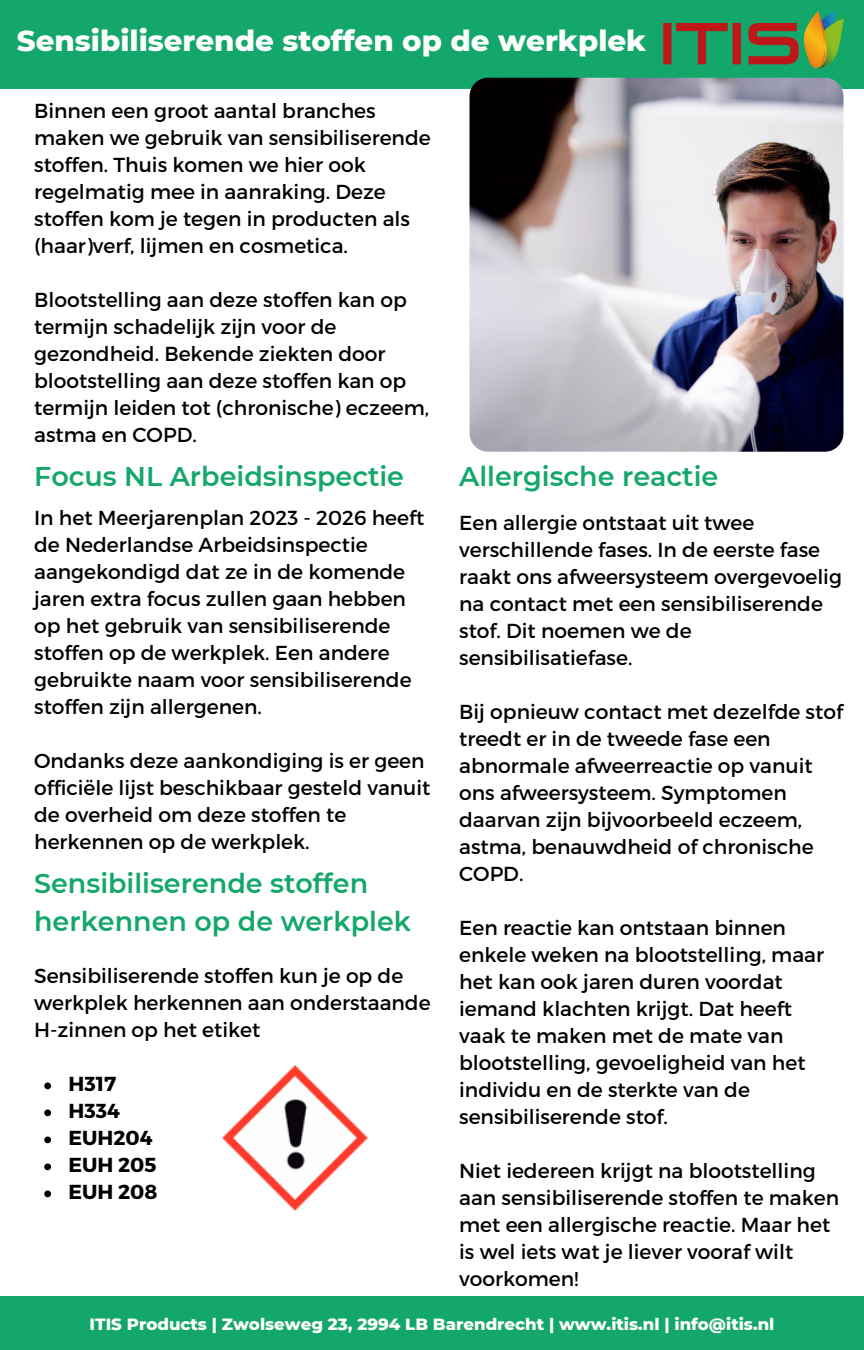
<style>
.page{position:relative;width:864px;height:1350px;background:#fff}
.page>*{position:absolute;margin:0;border:0;box-sizing:border-box;transform-origin:0 0}
.t1{font:800 29.25px "Montserrat";color:#fff}
.t2{font:600 27px/37.1px "Montserrat";color:#14a76c}
.t3{font:20.25px/27px "Montserrat";color:#000}
.t4{font:700 20.25px "Montserrat";color:#000}
.t5{font:800 16.65px "Montserrat";color:#fff}
</style>
<div class="page">
<div style="left:0;top:1296px;width:864px;height:54px;background:#14a76c"></div>
<div style="left:0;top:0;width:864px;height:89px;background:#14a76c"></div>
<img style="left:663px;top:11px;width:180px;height:58px">
<img style="left:470px;top:78px;width:373px;height:374px;border-radius:19px">
<img style="left:222px;top:1065px;width:146px;height:145px">
<svg style="left:44px;top:1083px;width:7px;height:6px"></svg>
<svg style="left:44px;top:1110px;width:7px;height:6px"></svg>
<svg style="left:44px;top:1137px;width:7px;height:6px"></svg>
<svg style="left:44px;top:1164px;width:7px;height:6px"></svg>
<svg style="left:44px;top:1191px;width:7px;height:6px"></svg>
<h2 class="t1" style="left:17px;top:23px;width:631px">Sensibiliserende stoffen op de werkplek</h2>
<h1 class="t3" style="left:34px;top:96px;width:398px">Binnen een groot aantal branches maken we gebruik van sensibiliserende stoffen. Thuis komen we hier ook regelmatig mee in aanraking. Deze stoffen kom je tegen in producten als (haar)verf, lijmen en cosmetica.</h1>
<h1 class="t3" style="left:34px;top:285px;width:397px">Blootstelling aan deze stoffen kan op termijn schadelijk zijn voor de gezondheid. Bekende ziekten door blootstelling aan deze stoffen kan op termijn leiden tot (chronische) eczeem, astma en COPD.</h1>
<p class="t2" style="left:34px;top:458px;width:371px">Focus NL Arbeidsinspectie</p>
<p class="t3" style="left:34px;top:504px;width:392px">In het Meerjarenplan 2023 - 2026 heeft de Nederlandse Arbeidsinspectie aangekondigd dat ze in de komende jaren extra focus zullen gaan hebben op het gebruik van sensibiliserende stoffen op de werkplek. Een andere gebruikte naam voor sensibiliserende stoffen zijn allergenen.</p>
<p class="t3" style="left:34px;top:747px;width:398px">Ondanks deze aankondiging is er geen officiële lijst beschikbaar gesteld vanuit de overheid om deze stoffen te herkennen op de werkplek.</p>
<p class="t2" style="left:34px;top:865px;width:378px">Sensibiliserende stoffen herkennen op de werkplek</p>
<p class="t3" style="left:34px;top:961px;width:398px">Sensibiliserende stoffen kun je op de werkplek herkennen aan onderstaande<br>H-zinnen op het etiket</p>
<h2 class="t4" style="left:69px;top:1071px;width:49px">H317</h2>
<h2 class="t4" style="left:69px;top:1098px;width:53px">H334</h2>
<h2 class="t4" style="left:69px;top:1125px;width:86px">EUH204</h2>
<h2 class="t4" style="left:69px;top:1152px;width:90px">EUH 205</h2>
<p class="t4" style="left:69px;top:1179px;width:90px">EUH 208</p>
<h2 class="t2" style="left:459px;top:458px;width:261px">Allergische reactie</h2>
<h2 class="t3" style="left:459px;top:509px;width:384px">Een allergie ontstaat uit twee verschillende fases. In de eerste fase raakt ons afweersysteem overgevoelig na contact met een sensibiliserende stof. Dit noemen we de sensibilisatiefase.</h2>
<h1 class="t3" style="left:459px;top:698px;width:385px">Bij opnieuw contact met dezelfde stof treedt er in de tweede fase een abnormale afweerreactie op vanuit ons afweersysteem. Symptomen daarvan zijn bijvoorbeeld eczeem, astma, benauwdheid of chronische<br>COPD.</h1>
<h2 class="t3" style="left:459px;top:914px;width:366px">Een reactie kan ontstaan binnen enkele weken na blootstelling, maar het kan ook jaren duren voordat iemand klachten krijgt. Dat heeft vaak te maken met de mate van blootstelling, gevoeligheid van het individu en de sterkte van de sensibiliserende stof.</h2>
<p class="t3" style="left:459px;top:1157px;width:382px">Niet iedereen krijgt na blootstelling aan sensibiliserende stoffen te maken met een allergische reactie. Maar het is wel iets wat je liever vooraf wilt voorkomen!</p>
<h2 class="t5" style="left:90px;top:1314px;width:686px">ITIS Products | Zwolseweg 23, 2994 LB Barendrecht | www.itis.nl | info@itis.nl</h2>
</div>
